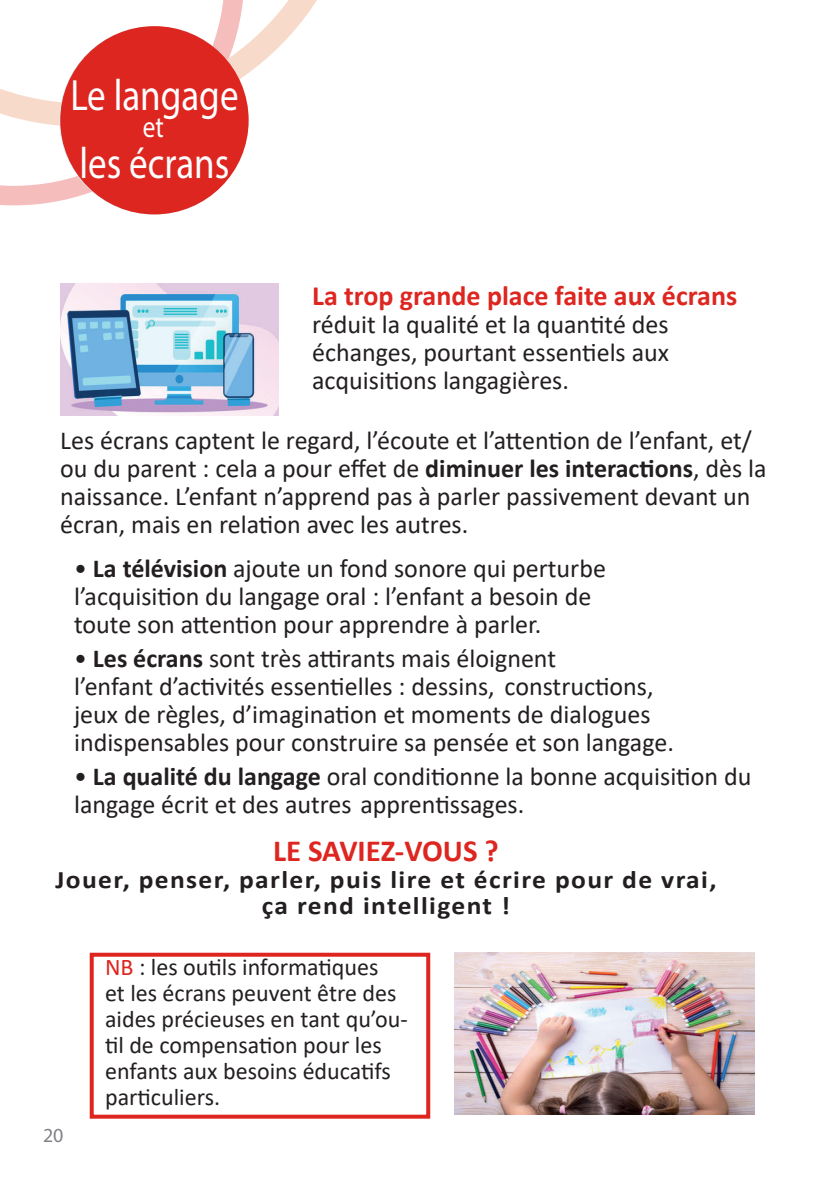
<style>
.page{position:relative;width:840px;height:1191px;background:#fff}
.page>*{position:absolute;margin:0;border:0;box-sizing:border-box;transform-origin:0 0}
.t1{font:44px/68px "Myriad Pro";color:#fff;scale:.84 1}
.t2{font:700 30.8px "Calibri";color:#de2620}
.t3{font:30px "Myriad Pro";color:#fff;scale:.84 1}
.t4{font:700 28px "Calibri";color:#de2620}
.t5{font:26px/28px "Calibri";color:#231f20}
.t6{font:700 25.2px/26.4px "Calibri";letter-spacing:.05em;color:#231f20;text-align:center;scale:1.09 1}
.t7{font:24px/26px "Calibri";color:#231f20}
.t8{font:20px "Myriad Pro";color:#808285}
.s1{font-weight:700}
.s2{color:#de2620}
</style>
<div class="page">
<svg style="left:0;top:138px;width:247px;height:77px"></svg>
<svg style="left:0;top:0;width:317px;height:138px"></svg>
<div style="left:60px;top:26px;width:188px;height:188px;background:#de2620;border-radius:50%"></div>
<img style="left:60px;top:283px;width:218px;height:132px">
<div style="left:90px;top:952px;width:340px;height:166px;border:4px solid #de2620"></div>
<img style="left:454px;top:952px;width:300px;height:162px">
<h1 class="t1" style="left:70px;top:60px;width:201px">Le langage les écrans</h1>
<p class="t3" style="left:143px;top:109px;width:26px">et</p>
<p class="t4" style="left:312px;top:275px;width:426px">La trop grande place faite aux écrans</p>
<p class="t5" style="left:312px;top:309px;width:358px;text-align:justify">réduit la qualité et la quantité des échanges, pourtant essentiels aux acquisitions langagières.</p>
<p class="t5" style="left:60px;top:426px;width:707px">Les écrans captent le regard, l’écoute et l’attention de l’enfant, et/ ou du parent : cela a pour effet de <span class="s1">diminuer les interactions</span>, dès la naissance. L’enfant n’apprend pas à parler passivement devant un écran, mais en relation avec les autres.</p>
<p class="t5" style="left:74px;top:554px;width:533px">• <span class="s1">La télévision</span> ajoute un fond sonore qui perturbe l’acquisition du langage oral : l’enfant a besoin de toute son attention pour apprendre à parler.</p>
<p class="t5" style="left:74px;top:644px;width:601px">• <span class="s1">Les écrans</span> sont très attirants mais éloignent<br>l’enfant d’activités essentielles : dessins, constructions, jeux de règles, d’imagination et moments de dialogues indispensables pour construire sa pensée et son langage.</p>
<p class="t5" style="left:74px;top:762px;width:678px">• <span class="s1">La qualité du langage</span> oral conditionne la bonne acquisition du langage écrit et des autres apprentissages.</p>
<p class="t2" style="left:273px;top:829px;width:227px">LE SAVIEZ-VOUS ?</p>
<p class="t6" style="left:55px;top:865px;width:607px">Jouer, penser, parler, puis lire et écrire pour de vrai, ça rend intelligent !</p>
<p class="t7" style="left:105px;top:953px;width:304px"><span class="s2">NB</span> : les outils informatiques<br>et les écrans peuvent être des aides précieuses en tant qu’ou&shy;til de compensation pour les enfants aux besoins éducatifs particuliers.</p>
<p class="t8" style="left:43px;top:1123px;width:22px">20</p>
</div>
